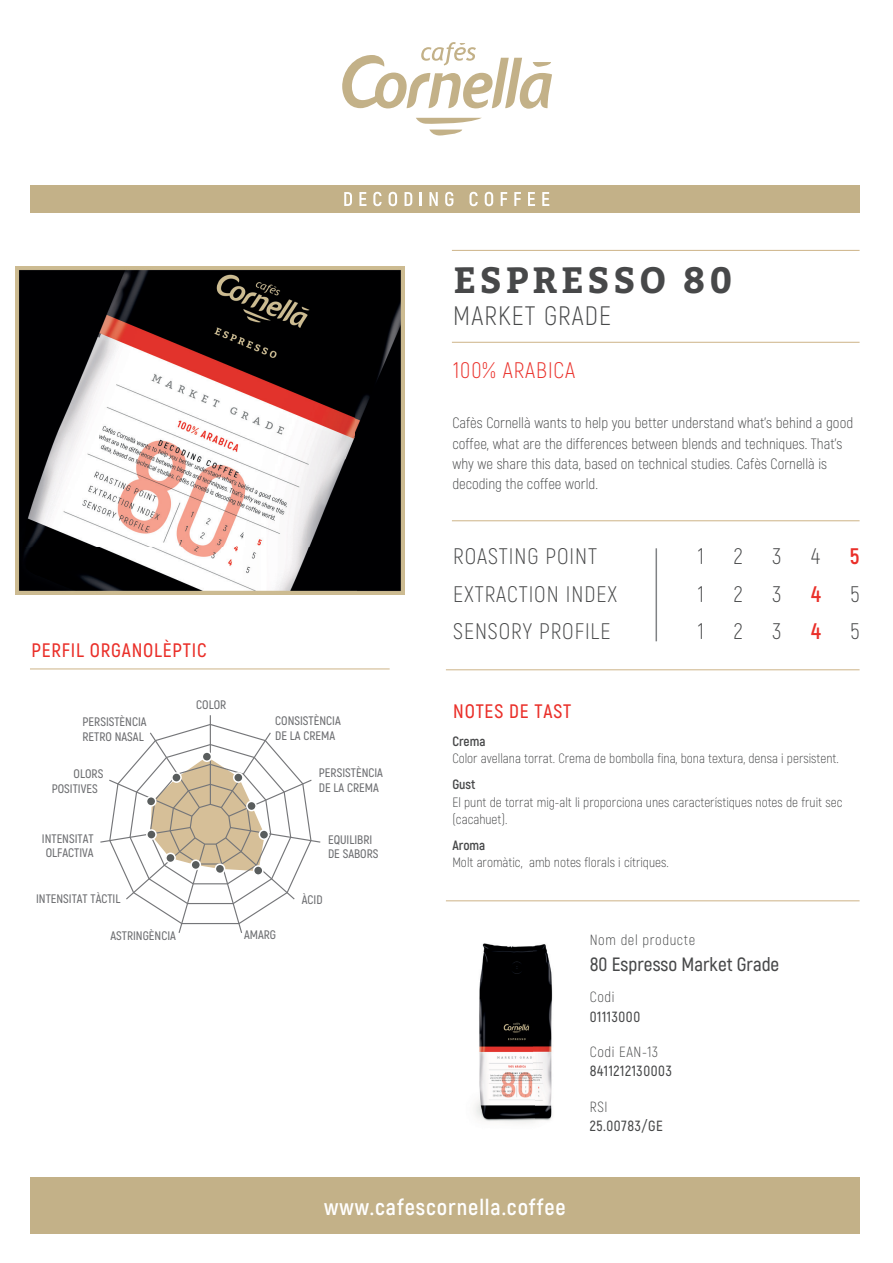
<style>
.page{position:relative;width:893px;height:1263px;background:#fff}
.page>*{position:absolute;margin:0;border:0;box-sizing:border-box;transform-origin:0 0}
.t1{font:700 36.45px "Bitter";letter-spacing:.105em;color:#474849}
.t2{font:300 26.7px "Akrobat";letter-spacing:.04em;color:#474849}
.t3{font:300 22.5px/36.8px "Akrobat";letter-spacing:.04em;color:#474849}
.t4{font:700 22.5px "Akrobat";letter-spacing:.04em;color:#fff}
.t5{font:300 22.5px "Akrobat";letter-spacing:.04em;color:#ea2f29}
.t6{font:700 22.5px "Akrobat";color:#ea2f29}
.t7{font:600 19.5px "Akrobat";letter-spacing:.04em;color:#ea2f29}
.t8{font:600 19.2px "Akrobat";color:#474849}
.t9{font:300 15px/20.2px "Akrobat";color:#474849}
.t10{font:600 14.7px "Akrobat";letter-spacing:.04em;color:#474849}
.t11{font:300 14.7px "Akrobat";letter-spacing:.04em;color:#474849}
.t12{font:300 13.5px/17.2px "Akrobat";color:#474849}
.t13{font:700 13.5px "Akrobat";color:#474849}
.t14{font:600 12.3px/14.9px "Akrobat";color:#6c6d70}
</style>
<div class="page">
<img style="left:15px;top:266px;width:390px;height:329px">
<svg style="left:342px;top:42px;width:210px;height:93px"></svg>
<div style="left:30px;top:185px;width:830px;height:28px;background:#c3b188"></div>
<svg style="left:344px;top:192px;width:8px;height:14px"></svg>
<svg style="left:359px;top:192px;width:7px;height:14px"></svg>
<svg style="left:373px;top:192px;width:9px;height:14px"></svg>
<svg style="left:389px;top:192px;width:8px;height:14px"></svg>
<svg style="left:405px;top:192px;width:7px;height:14px"></svg>
<svg style="left:420px;top:192px;width:2px;height:14px"></svg>
<svg style="left:429px;top:192px;width:9px;height:14px"></svg>
<svg style="left:445px;top:192px;width:8px;height:14px"></svg>
<svg style="left:469px;top:192px;width:9px;height:14px"></svg>
<svg style="left:485px;top:192px;width:8px;height:14px"></svg>
<svg style="left:501px;top:192px;width:6px;height:14px"></svg>
<svg style="left:514px;top:192px;width:7px;height:14px"></svg>
<svg style="left:528px;top:192px;width:7px;height:14px"></svg>
<svg style="left:542px;top:192px;width:7px;height:14px"></svg>
<hr style="left:30px;top:668px;width:360px;height:1px;background:#cdb387">
<div style="left:30px;top:1177px;width:830px;height:56px;background:#c3b188"></div>
<img style="left:475px;top:943px;width:78px;height:181px">
<hr style="left:452px;top:250px;width:408px;height:1px;background:#cdb387">
<hr style="left:452px;top:342px;width:408px;height:1px;background:#cdb387">
<hr style="left:452px;top:520px;width:408px;height:1px;background:#cdb387">
<hr style="left:656px;top:548px;width:1px;height:93px;background:#808285">
<hr style="left:446px;top:669px;width:414px;height:1px;background:#cdb387">
<hr style="left:446px;top:900px;width:414px;height:1px;background:#cdb387">
<hr style="left:210px;top:715px;width:1px;height:89px;background:#757679">
<svg style="left:100px;top:723px;width:221px;height:210px"></svg>
<div style="left:202px;top:752px;width:9px;height:9px;background:#595d5d;border-radius:50%"></div>
<div style="left:202px;top:751px;width:10px;height:11px;border:2px solid #fff;border-radius:50%"></div>
<div style="left:234px;top:773px;width:9px;height:9px;background:#595d5d;border-radius:50%"></div>
<div style="left:233px;top:772px;width:11px;height:11px;border:2px solid #fff;border-radius:50%"></div>
<div style="left:247px;top:801px;width:9px;height:9px;background:#595d5d;border-radius:50%"></div>
<div style="left:246px;top:801px;width:11px;height:10px;border:2px solid #fff;border-radius:50%"></div>
<div style="left:259px;top:830px;width:10px;height:9px;background:#595d5d;border-radius:50%"></div>
<div style="left:259px;top:829px;width:10px;height:11px;border:2px solid #fff;border-radius:50%"></div>
<div style="left:254px;top:866px;width:9px;height:9px;background:#595d5d;border-radius:50%"></div>
<div style="left:253px;top:865px;width:11px;height:11px;border:2px solid #fff;border-radius:50%"></div>
<div style="left:215px;top:864px;width:10px;height:9px;background:#595d5d;border-radius:50%"></div>
<div style="left:215px;top:863px;width:10px;height:11px;border:2px solid #fff;border-radius:50%"></div>
<div style="left:191px;top:860px;width:9px;height:9px;background:#595d5d;border-radius:50%"></div>
<div style="left:190px;top:859px;width:11px;height:11px;border:2px solid #fff;border-radius:50%"></div>
<div style="left:166px;top:853px;width:9px;height:9px;background:#595d5d;border-radius:50%"></div>
<div style="left:165px;top:852px;width:11px;height:11px;border:2px solid #fff;border-radius:50%"></div>
<div style="left:147px;top:830px;width:9px;height:9px;background:#595d5d;border-radius:50%"></div>
<div style="left:146px;top:829px;width:11px;height:11px;border:2px solid #fff;border-radius:50%"></div>
<div style="left:146px;top:797px;width:10px;height:9px;background:#595d5d;border-radius:50%"></div>
<div style="left:146px;top:796px;width:10px;height:11px;border:2px solid #fff;border-radius:50%"></div>
<div style="left:172px;top:773px;width:9px;height:9px;background:#595d5d;border-radius:50%"></div>
<div style="left:171px;top:772px;width:11px;height:11px;border:2px solid #fff;border-radius:50%"></div>
<h1 class="t1" style="left:453px;top:258px;width:281px">ESPRESSO 80</h1>
<h2 class="t2" style="left:453px;top:300px;width:159px">MARKET GRADE</h2>
<h3 class="t5" style="left:453px;top:357px;width:123px">100% ARABICA</h3>
<h3 class="t7" style="left:31px;top:638px;width:177px">PERFIL ORGANOLÈPTIC</h3>
<p class="t14" style="left:196px;top:697px;width:32px">COLOR</p>
<p class="t14" style="left:83px;top:714px;width:66px">PERSISTÈNCIA<br>RETRO NASAL</p>
<p class="t14" style="left:52px;top:767px;width:53px;line-height:14.4px;text-indent:22px">OLORS<br>POSITIVES</p>
<p class="t14" style="left:275px;top:713px;width:67px">CONSISTÈNCIA<br>DE LA CREMA</p>
<p class="t14" style="left:319px;top:765px;width:66px">PERSISTÈNCIA<br>DE LA CREMA</p>
<p class="t14" style="left:42px;top:831px;width:53px;line-height:14.4px;text-align:center">INTENSITAT<br>OLFACTIVA</p>
<p class="t14" style="left:328px;top:832px;width:52px;line-height:14.4px">EQUILIBRI<br>DE SABORS</p>
<p class="t14" style="left:36px;top:891px;width:86px">INTENSITAT TÀCTIL</p>
<p class="t14" style="left:302px;top:892px;width:22px">ÀCID</p>
<p class="t14" style="left:110px;top:928px;width:67px">ASTRINGÈNCIA</p>
<p class="t14" style="left:244px;top:927px;width:34px">AMARG</p>
<p class="t9" style="left:452px;top:413px;width:402px">Cafès Cornellà wants to help you better understand what’s behind a good coffee, what are the differences between blends and techniques. That’s why we share this data, based on technical studies. Cafès Cornellà is decoding the coffee world.</p>
<h3 class="t3" style="left:453px;top:538px;width:145px">ROASTING POINT</h3>
<h3 class="t3" style="left:453px;top:576px;width:165px">EXTRACTION INDEX<br>SENSORY PROFILE</h3>
<h3 class="t7" style="left:453px;top:699px;width:119px">NOTES DE TAST</h3>
<h3 class="t3" style="left:698px;top:538px;width:8px">1</h3>
<h3 class="t3" style="left:734px;top:538px;width:10px">2</h3>
<h3 class="t3" style="left:772px;top:538px;width:10px">3</h3>
<h3 class="t3" style="left:811px;top:538px;width:10px">4</h3>
<h3 class="t6" style="left:850px;top:542px;width:11px">5</h3>
<h3 class="t3" style="left:698px;top:576px;width:8px">1</h3>
<h3 class="t3" style="left:734px;top:576px;width:10px">2</h3>
<h3 class="t3" style="left:772px;top:576px;width:10px">3</h3>
<h3 class="t6" style="left:811px;top:581px;width:11px">4</h3>
<h3 class="t3" style="left:850px;top:576px;width:11px">5</h3>
<h3 class="t3" style="left:698px;top:613px;width:8px">1</h3>
<h3 class="t3" style="left:734px;top:613px;width:10px">2</h3>
<h3 class="t3" style="left:772px;top:613px;width:10px">3</h3>
<h3 class="t6" style="left:811px;top:617px;width:11px">4</h3>
<h3 class="t3" style="left:850px;top:613px;width:11px">5</h3>
<p class="t13" style="left:452px;top:733px;width:35px">Crema</p>
<p class="t12" style="left:452px;top:750px;width:388px">Color avellana torrat. Crema de bombolla fina, bona textura, densa i persistent.</p>
<p class="t13" style="left:452px;top:776px;width:25px">Gust</p>
<p class="t12" style="left:452px;top:793px;width:392px">El punt de torrat mig-alt li proporciona unes característiques notes de fruit sec (cacahuet).</p>
<p class="t13" style="left:452px;top:837px;width:35px">Aroma</p>
<p class="t12" style="left:452px;top:854px;width:218px">Molt aromàtic, amb notes florals i cítriques.</p>
<p class="t11" style="left:590px;top:931px;width:107px">Nom del producte</p>
<p class="t8" style="left:590px;top:952px;width:191px">80 Espresso Market Grade</p>
<p class="t11" style="left:590px;top:989px;width:26px">Codi</p>
<p class="t10" style="left:590px;top:1008px;width:52px">01113000</p>
<p class="t11" style="left:590px;top:1043px;width:70px">Codi EAN-13</p>
<p class="t10" style="left:590px;top:1062px;width:84px">8411212130003</p>
<p class="t11" style="left:590px;top:1098px;width:19px">RSI</p>
<p class="t10" style="left:590px;top:1117px;width:75px">25.00783/GE</p>
<h3 class="t4" style="left:324px;top:1193px;width:243px">www.cafescornella.coffee</h3>
</div>
